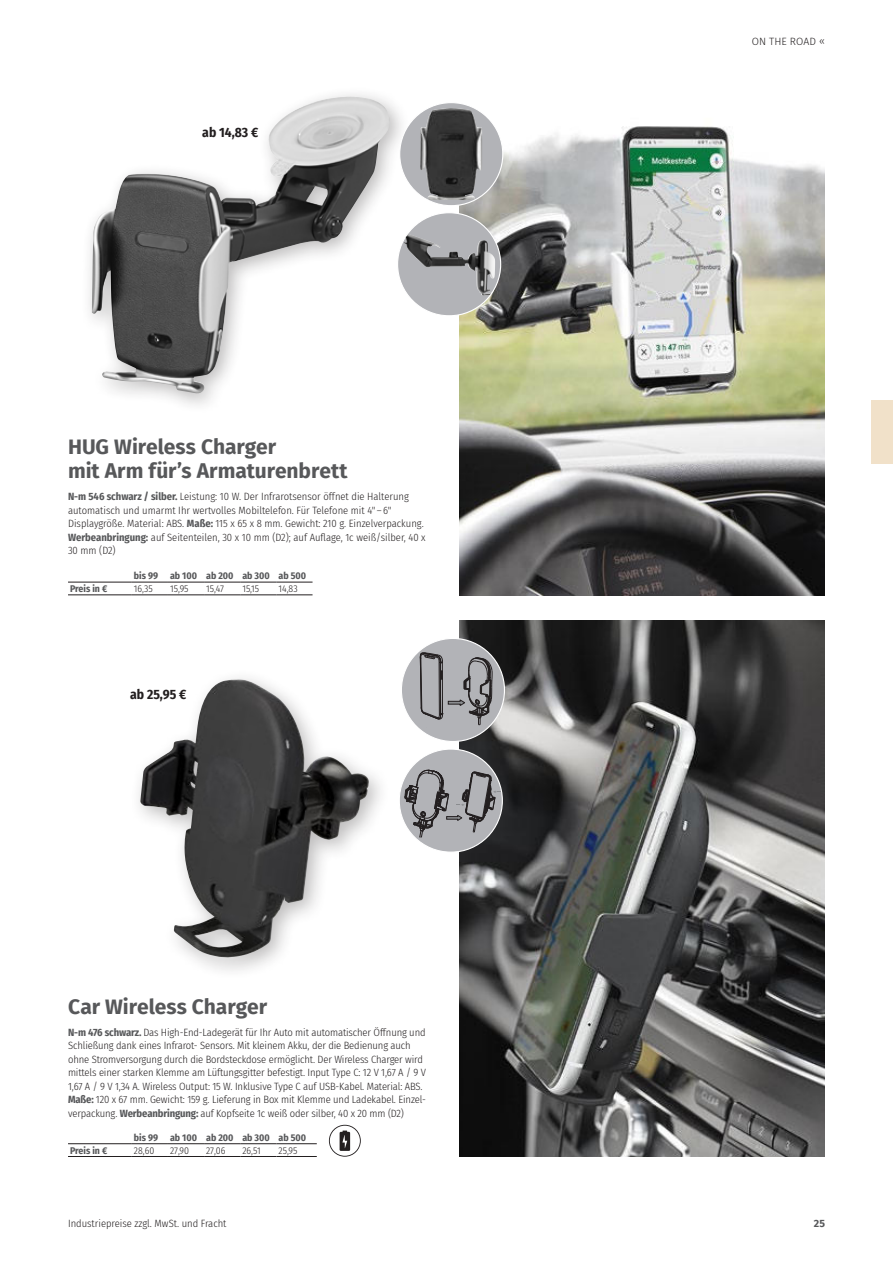
<style>
.page{position:relative;width:893px;height:1263px;background:#fff}
.page>*{position:absolute;margin:0;border:0;box-sizing:border-box;transform-origin:0 0}
.t1{font:700 21px/24px "Fira Sans";letter-spacing:-.005em;color:#57585a}
.t2{font:700 13.5px "Fira Sans Condensed";color:#231f20}
.t3{font:300 10.5px/13.5px "Fira Sans Condensed";letter-spacing:-.01em;color:#231f20}
.t4{font:300 10.5px "Fira Sans";letter-spacing:.01em;color:#231f20}
.t5{font:700 10.5px "Fira Sans";color:#57585a}
.t6{font:700 9.75px "Fira Sans Condensed";color:#57585a}
.t7{font:300 9.75px "Fira Sans Condensed";color:#231f20}
.s1{font-weight:700;color:#57585a}
</style>
<div class="page">
<hr style="left:68px;top:1156px;width:64px;height:1px;background:#231f20">
<hr style="left:132px;top:1156px;width:36px;height:1px;background:#231f20">
<hr style="left:168px;top:1156px;width:36px;height:1px;background:#231f20">
<hr style="left:204px;top:1156px;width:36px;height:1px;background:#231f20">
<hr style="left:240px;top:1156px;width:36px;height:1px;background:#231f20">
<hr style="left:276px;top:1156px;width:41px;height:1px;background:#231f20">
<hr style="left:168px;top:1143px;width:36px;height:1px;background:#231f20">
<hr style="left:204px;top:1143px;width:36px;height:1px;background:#231f20">
<hr style="left:240px;top:1143px;width:36px;height:1px;background:#231f20">
<hr style="left:276px;top:1143px;width:41px;height:1px;background:#231f20">
<hr style="left:68px;top:1143px;width:64px;height:1px;background:#231f20">
<hr style="left:132px;top:1143px;width:36px;height:1px;background:#231f20">
<hr style="left:68px;top:595px;width:64px;height:1px;background:#231f20">
<hr style="left:132px;top:595px;width:36px;height:1px;background:#231f20">
<hr style="left:168px;top:595px;width:36px;height:1px;background:#231f20">
<hr style="left:204px;top:595px;width:36px;height:1px;background:#231f20">
<hr style="left:240px;top:595px;width:36px;height:1px;background:#231f20">
<hr style="left:276px;top:595px;width:37px;height:1px;background:#231f20">
<hr style="left:168px;top:582px;width:36px;height:1px;background:#231f20">
<hr style="left:204px;top:582px;width:36px;height:1px;background:#231f20">
<hr style="left:240px;top:582px;width:36px;height:1px;background:#231f20">
<hr style="left:276px;top:582px;width:37px;height:1px;background:#231f20">
<hr style="left:68px;top:582px;width:64px;height:1px;background:#231f20">
<hr style="left:132px;top:582px;width:36px;height:1px;background:#231f20">
<img style="left:459px;top:621px;width:366px;height:536px">
<img style="left:140px;top:679px;width:230px;height:279px">
<svg style="left:329px;top:1125px;width:32px;height:32px"></svg>
<img style="left:92px;top:97px;width:298px;height:297px">
<img style="left:459px;top:126px;width:366px;height:469px">
<div style="left:400px;top:103px;width:103px;height:103px;background:#b2b3b7;border-radius:50%"></div>
<img style="left:420px;top:108px;width:62px;height:92px">
<div style="left:398px;top:213px;width:103px;height:103px;background:#b2b3b7;border-radius:50%"></div>
<img style="left:404px;top:238px;width:91px;height:58px">
<div style="left:401px;top:638px;width:103px;height:103px;background:#b2b3b7;border-radius:50%"></div>
<svg style="left:420px;top:652px;width:73px;height:76px"></svg>
<div style="left:399px;top:749px;width:103px;height:103px;background:#b2b3b7;border-radius:50%"></div>
<svg style="left:404px;top:770px;width:98px;height:68px"></svg>
<div style="left:872px;top:400px;width:21px;height:63px;background:#f1e1c9"></div>
<p class="t2" style="left:202px;top:123px;width:58px">ab 14,83 €</p>
<h1 class="t1" style="left:68px;top:435px;width:281px">HUG Wireless Charger<br>mit Arm für’s Armaturenbrett</h1>
<p class="t3" style="left:68px;top:490px;width:359px"><span class="s1">N-m 546 schwarz / silber.</span> Leistung: 10 W. Der Infrarotsensor öffnet die Halterung automatisch und umarmt Ihr wertvolles Mobiltelefon. Für Telefone mit 4" – 6" Displaygröße. Material: ABS. <span class="s1">Maße:</span> 115 x 65 x 8 mm. Gewicht: 210 g. Einzelverpackung.<br><span class="s1">Werbeanbringung:</span> auf Seitenteilen, 30 x 10 mm (D2); auf Auflage, 1c weiß/silber, 40 x 30 mm (D2)</p>
<p class="t6" style="left:134px;top:569px;width:174px">bis 99 ab 100 ab 200 ab 300 ab 500</p>
<p class="t6" style="left:70px;top:582px;width:39px">Preis in €</p>
<p class="t7" style="left:134px;top:582px;width:20px">16,35</p>
<p class="t7" style="left:170px;top:582px;width:20px">15,95</p>
<p class="t7" style="left:206px;top:582px;width:19px">15,47</p>
<p class="t7" style="left:242px;top:582px;width:18px">15,15</p>
<p class="t7" style="left:279px;top:582px;width:21px">14,83</p>
<p class="t2" style="left:130px;top:684px;width:58px">ab 25,95 €</p>
<h1 class="t1" style="left:68px;top:994px;width:201px">Car Wireless Charger</h1>
<p class="t3" style="left:68px;top:1025px;width:360px"><span class="s1">N-m 476 schwarz.</span> Das High-End-Ladegerät für Ihr Auto mit automatischer Öffnung und Schließung dank eines Infrarot- Sensors. Mit kleinem Akku, der die Bedienung auch ohne Stromversorgung durch die Bordsteckdose ermöglicht. Der Wireless Charger wird mittels einer starken Klemme am Lüftungsgitter befestigt. Input Type C: 12 V 1,67 A / 9 V 1,67 A / 9 V 1,34 A. Wireless Output: 15 W. Inklusive Type C auf USB-Kabel. Material: ABS.<br><span class="s1">Maße:</span> 120 x 67 mm. Gewicht: 159 g. Lieferung in Box mit Klemme und Ladekabel. Einzel&shy;verpackung. <span class="s1">Werbeanbringung:</span> auf Kopfseite 1c weiß oder silber, 40 x 20 mm (D2)</p>
<p class="t6" style="left:134px;top:1130px;width:174px">bis 99 ab 100 ab 200 ab 300 ab 500</p>
<p class="t6" style="left:70px;top:1143px;width:39px">Preis in €</p>
<p class="t7" style="left:134px;top:1143px;width:22px">28,60</p>
<p class="t7" style="left:170px;top:1143px;width:21px">27,90</p>
<p class="t7" style="left:206px;top:1143px;width:21px">27,06</p>
<p class="t7" style="left:242px;top:1143px;width:20px">26,51</p>
<p class="t7" style="left:279px;top:1143px;width:20px">25,95</p>
<p class="t4" style="left:752px;top:34px;width:75px">ON THE ROAD «</p>
<p class="t3" style="left:68px;top:1217px;width:160px">Industriepreise zzgl. MwSt. und Fracht</p>
<p class="t5" style="left:814px;top:1216px;width:13px">25</p>
</div>
